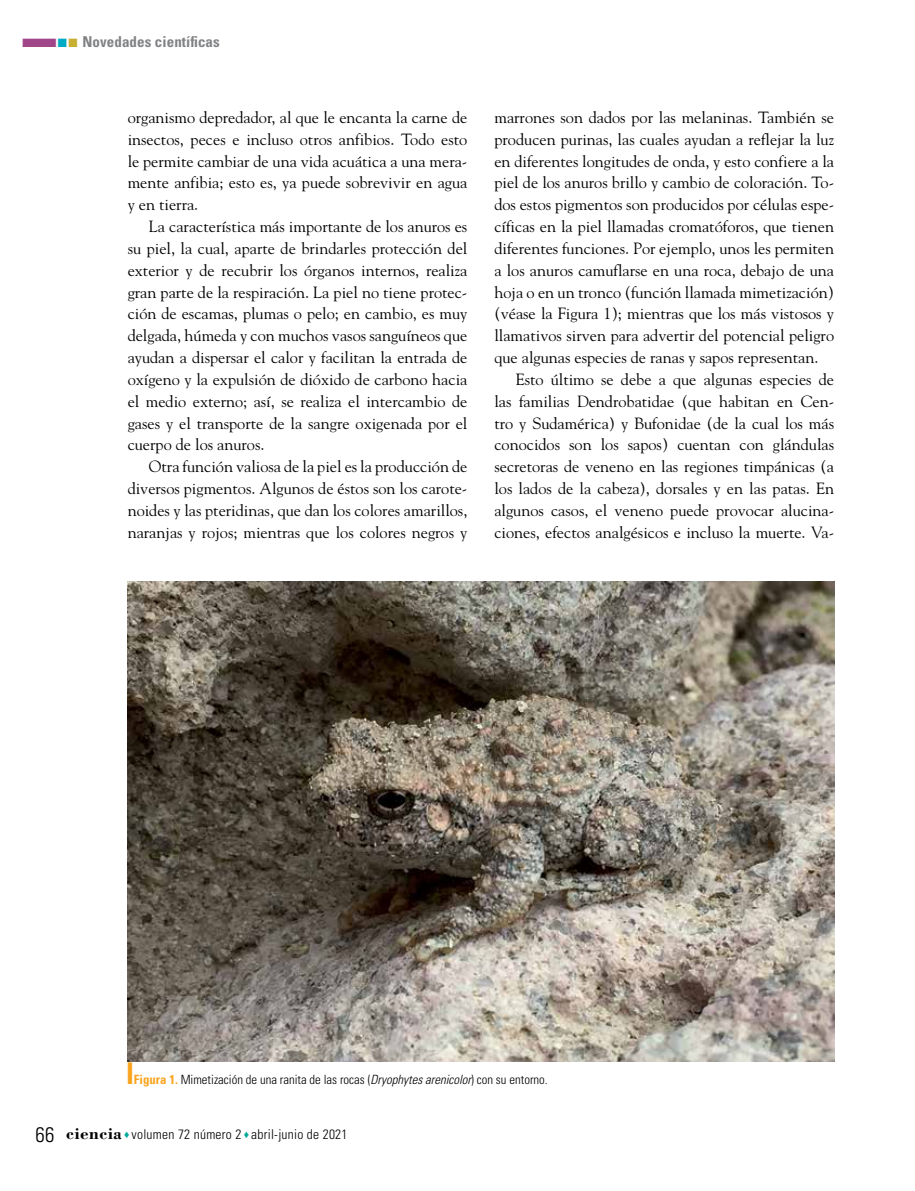
<style>
.page{position:relative;width:915px;height:1191px;background:#fff}
.page>*{position:absolute;margin:0;border:0;box-sizing:border-box;transform-origin:0 0}
.t1{font:16.2px/21.8px "Goudy Std";color:#000;text-align:justify}
.t2{font:700 condensed 15px "Univers LT Std";letter-spacing:.005em;color:#808285}
.t3{font:300 condensed 13.5px "Univers LT Std";letter-spacing:.02em;color:#000}
.t4{font:300 condensed 12.75px "Univers LT Std";color:#000}
.s1{color:#a2468a}
.s2{color:#00acc3}
.s3{color:#c6af31}
.s4{color:#faa41d}
.s5{font-weight:700;color:#faa41d}
.s6{font-style:italic}
.s7{font-size:21px}
.s8{font-family:"Bodoni Std";font-weight:700;font-stretch:normal;font-size:17.25px}
.s9{color:#00a99b}
</style>
<div class="page">
<img style="left:127px;top:581px;width:706px;height:480px">
<p class="t2" style="left:21px;top:32px;width:200px"><span class="s1">■</span><span class="s2">■</span><span class="s3">■</span> Novedades científicas</p>
<p class="t1" style="left:128px;top:106px;width:341px">organismo depredador, al que le encanta la carne de insectos, peces e incluso otros anfibios. Todo esto le permite cambiar de una vida acuática a una mera&shy;mente anfibia; esto es, ya puede sobrevivir en agua y en tierra.</p>
<p class="t1" style="left:128px;top:215px;width:341px;text-indent:21px">La característica más importante de los anuros es su piel, la cual, aparte de brindarles protección del exterior y de recubrir los órganos internos, realiza gran parte de la respiración. La piel no tiene protec&shy;ción de escamas, plumas o pelo; en cambio, es muy delgada, húmeda y con muchos vasos sanguíneos que ayudan a dispersar el calor y facilitan la entrada de oxígeno y la expulsión de dióxido de carbono hacia el medio externo; así, se realiza el intercambio de gases y el transporte de la sangre oxigenada por el cuerpo de los anuros.</p>
<p class="t1" style="left:128px;top:455px;width:341px;text-indent:21px">Otra función valiosa de la piel es la producción de diversos pigmentos. Algunos de éstos son los carote&shy;noides y las pteridinas, que dan los colores amarillos, naranjas y rojos; mientras que los colores negros y</p>
<p class="t1" style="left:494px;top:106px;width:341px">marrones son dados por las melaninas. También se producen purinas, las cuales ayudan a reflejar la luz en diferentes longitudes de onda, y esto confiere a la piel de los anuros brillo y cambio de coloración. To&shy;dos estos pigmentos son producidos por células espe&shy;cíficas en la piel llamadas cromatóforos, que tienen diferentes funciones. Por ejemplo, unos les permiten a los anuros camuflarse en una roca, debajo de una hoja o en un tronco (función llamada mimetización) (véase la Figura 1); mientras que los más vistosos y llamativos sirven para advertir del potencial peligro que algunas especies de ranas y sapos representan.</p>
<p class="t1" style="left:494px;top:368px;width:341px;text-indent:21px">Esto último se debe a que algunas especies de las familias Dendrobatidae (que habitan en Cen&shy;tro y Sudamérica) y Bufonidae (de la cual los más conocidos son los sapos) cuentan con glándulas secretoras de veneno en las regiones timpánicas (a los lados de la cabeza), dorsales y en las patas. En algunos casos, el veneno puede provocar alucina&shy;ciones, efectos analgésicos e incluso la muerte. Va-</p>
<p class="t4" style="left:128px;top:1071px;width:421px"><span class="s4">■</span> <span class="s5">Figura 1.</span> Mimetización de una ranita de las rocas (<span class="s6">Dryophytes arenicolor</span>) con su entorno.</p>
<p class="t3" style="left:36px;top:1126px;width:313px"><span class="s7">66</span> <span class="s8">ciencia</span> <span class="s9">♦</span> volumen 72 número 2 <span class="s9">♦</span> abril-junio de 2021</p>
</div>
